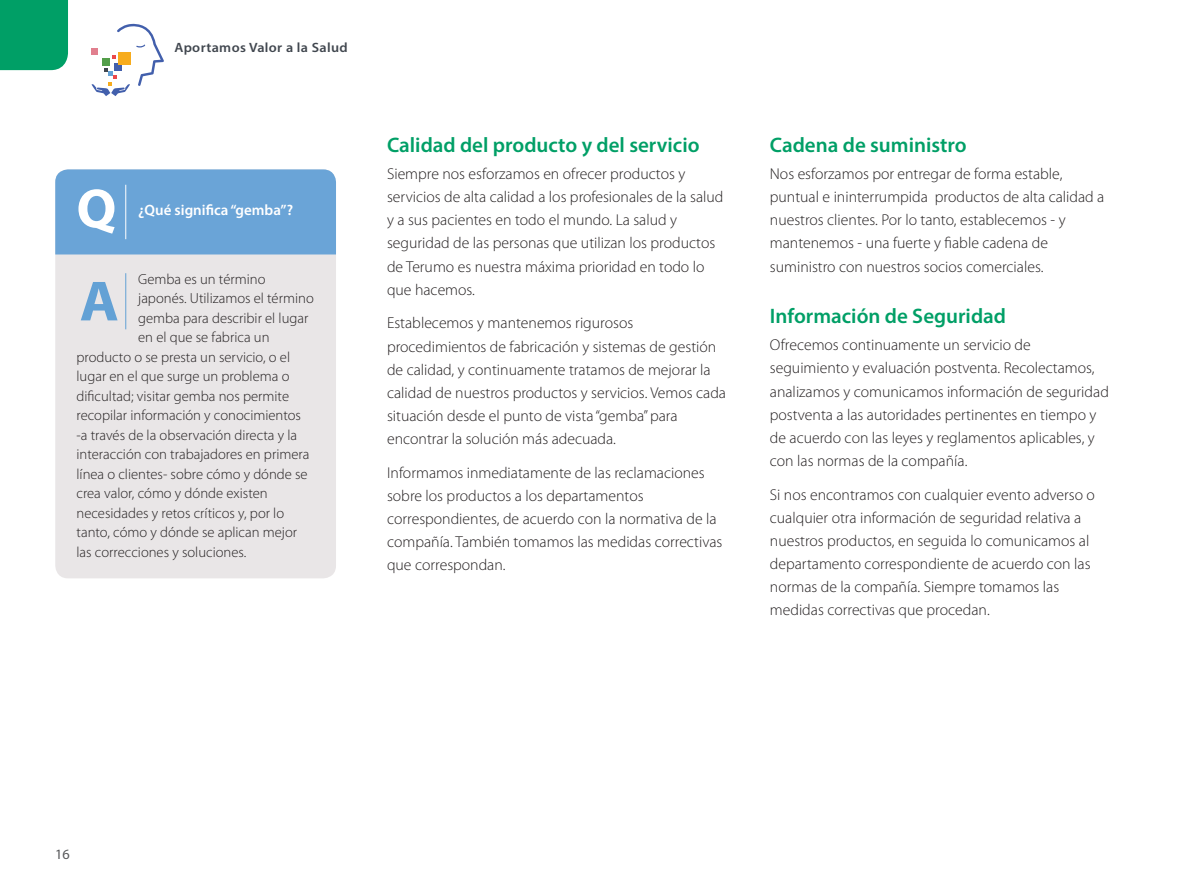
<style>
.page{position:relative;width:1191px;height:893px;background:#fff}
.page>*{position:absolute;margin:0;border:0;box-sizing:border-box;transform-origin:0 0}
.t1{font:700 57px "Myriad Pro";color:#63a1d5;scale:1.05 1}
.t2{font:700 55.5px "Myriad Pro";color:#fff}
.t3{font:600 21px "Myriad Pro";color:#009f66}
.t4{font:300 15.75px/23.1px "Myriad Pro";color:#231f20}
.t5{font:600 15px "Myriad Pro";color:#fff}
.t6{font:300 14.7px "Myriad Pro";color:#231f20}
.t7{font:14.25px "Myriad Pro";color:#57585a}
.t8{font:600 13.5px "Myriad Pro";letter-spacing:.025em;color:#41474f;scale:1.05 1}
</style>
<div class="page">
<div style="left:55px;top:169px;width:281px;height:409px;background:#e9e6e7;border-radius:13px"></div>
<div style="left:55px;top:169px;width:281px;height:85px;background:#6aa4d7"></div>
<svg style="left:91px;top:23px;width:73px;height:73px"></svg>
<hr style="left:125px;top:273px;width:1px;height:56px;background:#63a1d5">
<hr style="left:125px;top:185px;width:1px;height:54px;background:#fff">
<div style="left:0;top:0;width:68px;height:70px;background:#009f66"></div>
<p class="t8" style="left:174px;top:38px;width:167px">Aportamos Valor a la Salud</p>
<h2 class="t2" style="left:76px;top:172px;width:41px">Q</h2>
<p class="t5" style="left:138px;top:201px;width:156px">¿Qué significa “gemba”?</p>
<p class="t6" style="left:138px;top:270px;width:129px">Gemba es un término</p>
<p class="t6" style="left:138px;top:289px;width:177px">japonés. Utilizamos el término</p>
<p class="t6" style="left:138px;top:309px;width:172px">gemba para describir el lugar</p>
<p class="t6" style="left:138px;top:328px;width:133px">en el que se fabrica un</p>
<p class="t6" style="left:76px;top:348px;width:215px">producto o se presta un servicio, o el</p>
<p class="t6" style="left:76px;top:367px;width:214px">lugar en el que surge un problema o</p>
<p class="t6" style="left:76px;top:387px;width:214px">dificultad; visitar gemba nos permite</p>
<p class="t6" style="left:76px;top:406px;width:226px">recopilar información y conocimientos</p>
<p class="t6" style="left:76px;top:426px;width:222px">-a través de la observación directa y la</p>
<p class="t6" style="left:76px;top:445px;width:234px">interacción con trabajadores en primera</p>
<p class="t6" style="left:76px;top:465px;width:233px">línea o clientes- sobre cómo y dónde se</p>
<p class="t6" style="left:76px;top:484px;width:193px">crea valor, cómo y dónde existen</p>
<p class="t6" style="left:76px;top:504px;width:209px">necesidades y retos críticos y, por lo</p>
<p class="t6" style="left:76px;top:523px;width:222px">tanto, cómo y dónde se aplican mejor</p>
<p class="t6" style="left:76px;top:543px;width:171px">las correcciones y soluciones.</p>
<h1 class="t1" style="left:80px;top:264px;width:39px">A</h1>
<h3 class="t3" style="left:387px;top:131px;width:314px">Calidad del producto y del servicio</h3>
<p class="t4" style="left:387px;top:162px;width:338px">Siempre nos esforzamos en ofrecer productos y servicios de alta calidad a los profesionales de la salud y a sus pacientes en todo el mundo. La salud y seguridad de las personas que utilizan los productos de Terumo es nuestra máxima prioridad en todo lo que hacemos.</p>
<p class="t4" style="left:387px;top:311px;width:340px">Establecemos y mantenemos rigurosos procedimientos de fabricación y sistemas de gestión de calidad, y continuamente tratamos de mejorar la calidad de nuestros productos y servicios. Vemos cada situación desde el punto de vista “gemba” para encontrar la solución más adecuada.</p>
<p class="t4" style="left:387px;top:461px;width:337px">Informamos inmediatamente de las reclamaciones sobre los productos a los departamentos correspondientes, de acuerdo con la normativa de la compañía. También tomamos las medidas correctivas que correspondan.</p>
<h3 class="t3" style="left:770px;top:131px;width:198px">Cadena de suministro</h3>
<p class="t4" style="left:770px;top:162px;width:336px">Nos esforzamos por entregar de forma estable, puntual e ininterrumpida productos de alta calidad a nuestros clientes. Por lo tanto, establecemos - y mantenemos - una fuerte y fiable cadena de suministro con nuestros socios comerciales.</p>
<h3 class="t3" style="left:770px;top:302px;width:238px">Información de Seguridad</h3>
<p class="t4" style="left:770px;top:333px;width:340px">Ofrecemos continuamente un servicio de seguimiento y evaluación postventa. Recolectamos, analizamos y comunicamos información de seguridad postventa a las autoridades pertinentes en tiempo y de acuerdo con las leyes y reglamentos aplicables, y con las normas de la compañía.</p>
<p class="t4" style="left:770px;top:483px;width:326px">Si nos encontramos con cualquier evento adverso o cualquier otra información de seguridad relativa a nuestros productos, en seguida lo comunicamos al departamento correspondiente de acuerdo con las normas de la compañía. Siempre tomamos las medidas correctivas que procedan.</p>
<p class="t7" style="left:55px;top:845px;width:16px">16</p>
</div>
